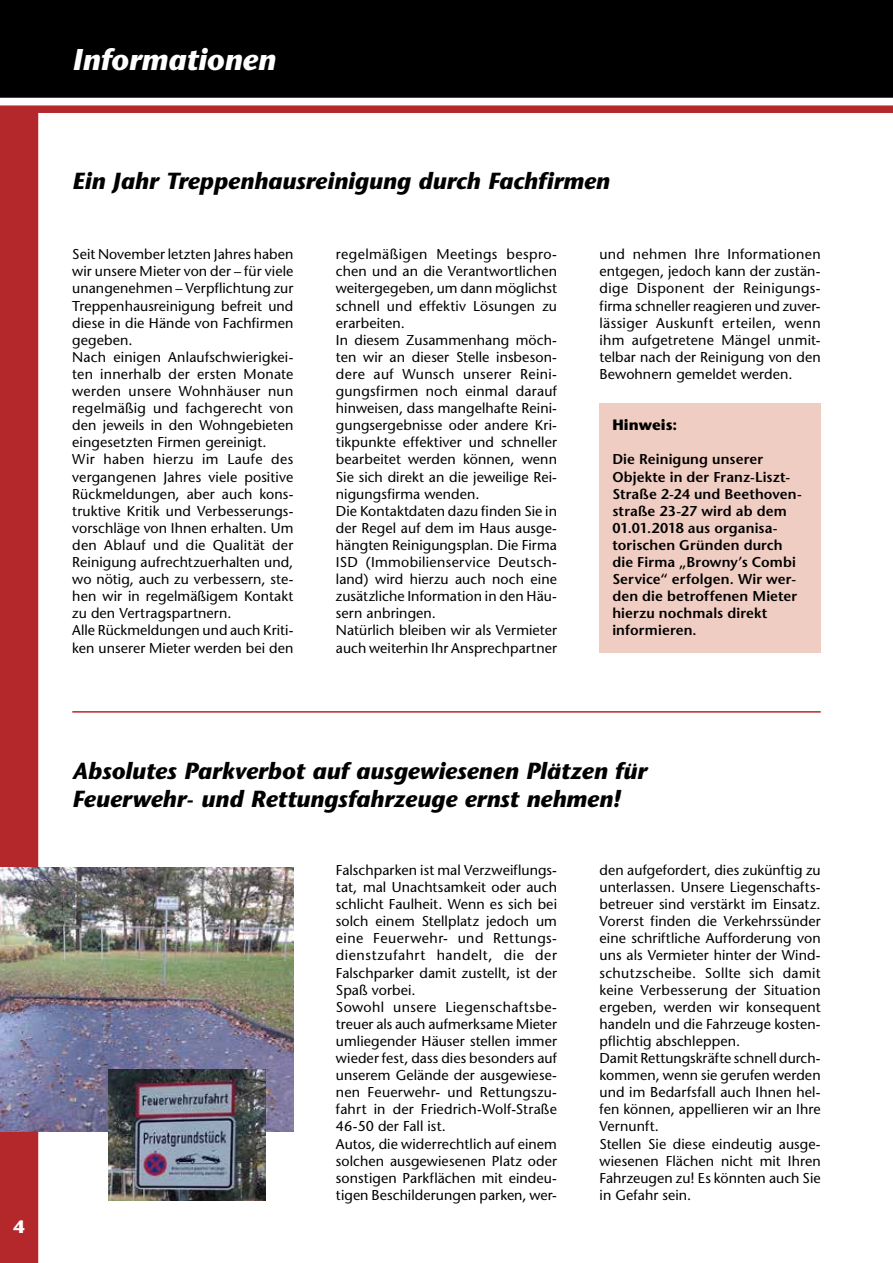
<style>
.page{position:relative;width:893px;height:1263px;background:#fff}
.page>*{position:absolute;margin:0;border:0;box-sizing:border-box;transform-origin:0 0}
.t1{font:italic 700 30px "Stone Sans";color:#fff}
.t2{font:italic 700 23.25px/27.9px "Stone Sans";color:#000}
.t3{font:700 18px "Stone Sans";color:#fff}
.t4{font:700 15px "Stone Sans";letter-spacing:.005em;color:#000}
.t5{font:14.25px/17.1px "Stone Sans";letter-spacing:.005em;color:#000}
.t6{font:600 14.25px/17.1px "Stone Sans";letter-spacing:.01em;color:#000}
</style>
<div class="page">
<div style="left:0;top:0;width:893px;height:98px;background:#000"></div>
<div style="left:0;top:105px;width:893px;height:8px;background:#b4282c"></div>
<div style="left:0;top:113px;width:38px;height:1150px;background:#b4282c"></div>
<div style="left:600px;top:403px;width:221px;height:249px;background:#f0cdc2"></div>
<hr style="left:72px;top:711px;width:749px;height:2px;background:#b4282c">
<img style="left:0;top:867px;width:293px;height:264px">
<img style="left:108px;top:1070px;width:158px;height:130px">
<p class="t3" style="left:13px;top:1215px;width:13px">4</p>
<h1 class="t1" style="left:72px;top:40px;width:205px">Informationen</h1>
<h2 class="t2" style="left:72px;top:166px;width:539px">Ein Jahr Treppenhausreinigung durch Fachfirmen</h2>
<p class="t5" style="left:72px;top:246px;width:223px">Seit November letzten Jahres haben wir unsere Mieter von der – für viele unangenehmen – Verpflichtung zur<br>Treppenhausreinigung befreit und diese in die Hände von Fachfirmen gegeben.<br>Nach einigen Anlaufschwierigkei&shy;ten innerhalb der ersten Monate werden unsere Wohnhäuser nun regelmäßig und fachgerecht von den jeweils in den Wohngebieten eingesetzten Firmen gereinigt.<br>Wir haben hierzu im Laufe des vergangenen Jahres viele positive<br>Rückmeldungen, aber auch kons&shy;truktive Kritik und Verbesserungs&shy;vorschläge von Ihnen erhalten. Um den Ablauf und die Qualität der<br>Reinigung aufrechtzuerhalten und, wo nötig, auch zu verbessern, ste&shy;hen wir in regelmäßigem Kontakt zu den Vertragspartnern.<br>Alle Rückmeldungen und auch Kriti&shy;ken unserer Mieter werden bei den</p>
<p class="t5" style="left:336px;top:246px;width:223px">regelmäßigen Meetings bespro&shy;chen und an die Verantwortlichen weitergegeben, um dann möglichst schnell und effektiv Lösungen zu erarbeiten.<br>In diesem Zusammenhang möch&shy;ten wir an dieser Stelle insbeson&shy;dere auf Wunsch unserer Reini&shy;gungsfirmen noch einmal darauf hinweisen, dass mangelhafte Reini&shy;gungsergebnisse oder andere Kri&shy;tikpunkte effektiver und schneller bearbeitet werden können, wenn<br>Sie sich direkt an die jeweilige Rei&shy;nigungsfirma wenden.<br>Die Kontaktdaten dazu finden Sie in der Regel auf dem im Haus ausge&shy;hängten Reinigungsplan. Die Firma<br>ISD (Immobilienservice Deutsch&shy;land) wird hierzu auch noch eine zusätzliche Information in den Häu&shy;sern anbringen.<br>Natürlich bleiben wir als Vermieter auch weiterhin Ihr Ansprechpartner</p>
<p class="t5" style="left:600px;top:246px;width:223px;text-align:justify">und nehmen Ihre Informationen entgegen, jedoch kann der zustän&shy;dige Disponent der Reinigungs&shy;firma schneller reagieren und zuver&shy;lässiger Auskunft erteilen, wenn ihm aufgetretene Mängel unmit&shy;telbar nach der Reinigung von den Bewohnern gemeldet werden.</p>
<p class="t4" style="left:612px;top:415px;width:66px">Hinweis:</p>
<p class="t6" style="left:612px;top:451px;width:191px">Die Reinigung unserer<br>Objekte in der Franz-Liszt-<br>Straße 2-24 und Beethoven&shy;straße 23-27 wird ab dem<br>01.01.2018 aus organisa&shy;torischen Gründen durch die Firma „Browny’s Combi<br>Service“ erfolgen. Wir wer&shy;den die betroffenen Mieter hierzu nochmals direkt informieren.</p>
<h2 class="t2" style="left:72px;top:756px;width:576px">Absolutes Parkverbot auf ausgewiesenen Plätzen für<br>Feuerwehr- und Rettungsfahrzeuge ernst nehmen!</h2>
<p class="t5" style="left:336px;top:861px;width:223px">Falschparken ist mal Verzweiflungs&shy;tat, mal Unachtsamkeit oder auch schlicht Faulheit. Wenn es sich bei solch einem Stellplatz jedoch um eine Feuerwehr- und Rettungs&shy;dienstzufahrt handelt, die der<br>Falschparker damit zustellt, ist der<br>Spaß vorbei.<br>Sowohl unsere Liegenschaftsbe&shy;treuer als auch aufmerksame Mieter umliegender Häuser stellen immer wieder fest, dass dies besonders auf unserem Gelände der ausgewiese&shy;nen Feuerwehr- und Rettungszu&shy;fahrt in der Friedrich-Wolf-Straße<br>46-50 der Fall ist.<br>Autos, die widerrechtlich auf einem solchen ausgewiesenen Platz oder sonstigen Parkflächen mit eindeu&shy;tigen Beschilderungen parken, wer-</p>
<p class="t5" style="left:600px;top:861px;width:223px">den aufgefordert, dies zukünftig zu unterlassen. Unsere Liegenschafts&shy;betreuer sind verstärkt im Einsatz.<br>Vorerst finden die Verkehrssünder eine schriftliche Aufforderung von uns als Vermieter hinter der Wind&shy;schutzscheibe. Sollte sich damit keine Verbesserung der Situation ergeben, werden wir konsequent handeln und die Fahrzeuge kosten&shy;pflichtig abschleppen.<br>Damit Rettungskräfte schnell durch&shy;kommen, wenn sie gerufen werden und im Bedarfsfall auch Ihnen hel&shy;fen können, appellieren wir an Ihre<br>Vernunft.<br>Stellen Sie diese eindeutig ausge&shy;wiesenen Flächen nicht mit Ihren<br>Fahrzeugen zu! Es könnten auch Sie in Gefahr sein.</p>
</div>
